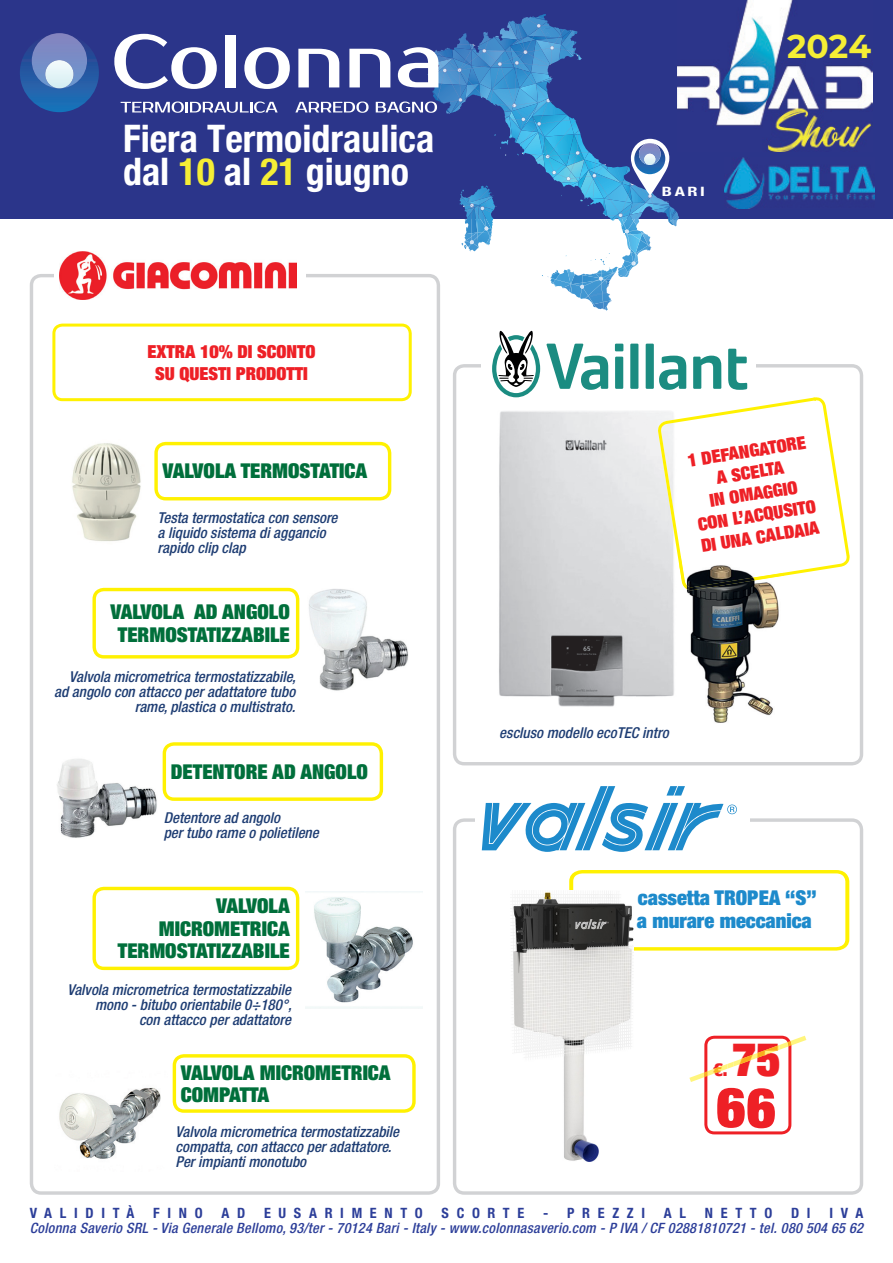
<style>
.page{position:relative;width:893px;height:1263px;background:#fff}
.page>*{position:absolute;margin:0;border:0;box-sizing:border-box;transform-origin:0 0}
.t1{font:900 condensed 55.5px "Helvetica Neue LT Std";color:#ee2026}
.t2{font:900 condensed 46.5px "Helvetica Neue LT Std";color:#ee2026}
.t3{font:700 condensed 37.95px/32.4px "Helvetica Neue";color:#fff}
.t4{font:700 33px "Montserrat";color:#f5ee35}
.t5{font:900 condensed 20.55px/22.5px "Helvetica Neue LT Std";color:#006f3b}
.t6{font:900 condensed 20.55px/22.5px "Helvetica Neue LT Std";color:#1d8acb}
.t7{font:900 condensed 18px/21.6px "Helvetica Neue LT Std";color:#ee2026;text-align:center}
.t8{font:italic 500 condensed 15px/15px "Helvetica Neue LT Std";color:#1e3d73}
.t9{font:italic 500 condensed 14.25px "Helvetica Neue LT Std";letter-spacing:.02em;color:#2c3e99}
.t10{font:700 condensed 14.25px "Helvetica Neue LT Std";letter-spacing:.54em;color:#2c3e99}
.t11{font:700 condensed 12.9px "Helvetica Neue";color:#fff;scale:1.42 1}
.s1{color:#f5ee35}
</style>
<div class="page">
<div style="left:0;top:1px;width:893px;height:218px;background:#2b358a"></div>
<img style="left:678px;top:0;width:195px;height:151px">
<img style="left:724px;top:157px;width:150px;height:51px">
<svg style="left:114px;top:14px;width:565px;height:297px"></svg>
<svg style="left:20px;top:33px;width:79px;height:79px"></svg>
<svg style="left:45px;top:60px;width:29px;height:28px"></svg>
<svg style="left:453px;top:364px;width:410px;height:401px"></svg>
<div style="left:481px;top:339px;width:275px;height:46px;background:#fff"></div>
<img style="left:481px;top:397px;width:198px;height:320px">
<svg style="left:659px;top:356px;width:27px;height:34px"></svg>
<svg style="left:728px;top:349px;width:19px;height:41px"></svg>
<svg style="left:693px;top:356px;width:28px;height:33px"></svg>
<div style="left:646px;top:344px;width:8px;height:45px;background:#1b8c81"></div>
<div style="left:630px;top:344px;width:8px;height:45px;background:#1b8c81"></div>
<div style="left:615px;top:357px;width:8px;height:32px;background:#1b8c81"></div>
<div style="left:615px;top:344px;width:8px;height:7px;background:#1b8c81"></div>
<svg style="left:546px;top:344px;width:62px;height:46px"></svg>
<svg style="left:492px;top:331px;width:48px;height:66px"></svg>
<svg style="left:658px;top:397px;width:192px;height:193px"></svg>
<img style="left:679px;top:590px;width:105px;height:137px">
<img style="left:679px;top:590px;width:8px;height:127px">
<img style="left:679px;top:556px;width:105px;height:34px">
<svg style="left:453px;top:818px;width:410px;height:377px"></svg>
<svg style="left:567px;top:868px;width:284px;height:84px"></svg>
<svg style="left:689px;top:1036px;width:117px;height:98px"></svg>
<div style="left:475px;top:810px;width:275px;height:18px;background:#fff"></div>
<svg style="left:482px;top:786px;width:255px;height:66px"></svg>
<img style="left:309px;top:589px;width:100px;height:102px">
<div style="left:30px;top:274px;width:410px;height:921px;border:3px solid #d1d2d4;border-radius:10px"></div>
<div style="left:54px;top:251px;width:251px;height:46px;background:#fff"></div>
<img style="left:59px;top:251px;width:237px;height:48px">
<div style="left:52px;top:324px;width:360px;height:77px;border:3px solid #fff101;border-radius:9px"></div>
<img style="left:72px;top:443px;width:69px;height:98px">
<div style="left:154px;top:442px;width:237px;height:58px;border:3px solid #fff101;border-radius:10px"></div>
<img style="left:59px;top:1063px;width:114px;height:96px">
<div style="left:173px;top:1054px;width:243px;height:59px;border:3px solid #fff101;border-radius:10px"></div>
<div style="left:92px;top:588px;width:207px;height:70px;border:3px solid #fff101;border-radius:10px"></div>
<div style="left:163px;top:742px;width:220px;height:59px;border:3px solid #fff101;border-radius:10px"></div>
<img style="left:57px;top:759px;width:100px;height:79px">
<div style="left:92px;top:887px;width:207px;height:83px;border:3px solid #fff101;border-radius:10px"></div>
<img style="left:305px;top:891px;width:118px;height:118px">
<img style="left:511px;top:891px;width:122px;height:270px">
<h3 class="t3" style="left:123px;top:120px;width:313px">Fiera Termoidraulica dal <span class="s1">10</span> al <span class="s1">21</span> giugno</h3>
<p class="t7" style="left:147px;top:340px;width:170px">EXTRA 10% DI SCONTO<br>SU QUESTI PRODOTTI</p>
<h3 class="t5" style="left:163px;top:459px;width:206px">VALVOLA TERMOSTATICA</h3>
<p class="t8" style="left:158px;top:511px;width:182px">Testa termostatica con sensore a liquido sistema di aggancio rapido clip clap</p>
<h3 class="t5" style="left:111px;top:600px;width:181px;text-align:center">VALVOLA AD ANGOLO<br>TERMOSTATIZZABILE</h3>
<p class="t8" style="left:54px;top:670px;width:243px;text-align:right">Valvola micrometrica termostatizzabile, ad angolo con attacco per adattatore tubo rame, plastica o multistrato.</p>
<h3 class="t5" style="left:171px;top:760px;width:199px">DETENTORE AD ANGOLO</h3>
<p class="t8" style="left:164px;top:811px;width:157px">Detentore ad angolo<br>per tubo rame o polietilene</p>
<h3 class="t5" style="left:118px;top:894px;width:173px;text-align:right">VALVOLA<br>MICROMETRICA<br>TERMOSTATIZZABILE</h3>
<p class="t8" style="left:67px;top:983px;width:226px;text-align:right">Valvola micrometrica termostatizzabile mono - bitubo orientabile 0÷180°,<br>con attacco per adattatore</p>
<h3 class="t5" style="left:181px;top:1060px;width:211px">VALVOLA MICROMETRICA<br>COMPATTA</h3>
<p class="t8" style="left:175px;top:1124px;width:225px">Valvola micrometrica termostatizzabile compatta, con attacco per adattatore.<br>Per impianti monotubo</p>
<p class="t11" style="left:662px;top:181px;width:32px">BARI</p>
<h3 class="t4" style="left:787px;top:23px;width:86px">2024</h3>
<p class="t7" style="left:686px;top:449px;width:121px;rotate:-9deg">1 DEFANGATORE<br>A SCELTA<br>IN OMAGGIO<br>CON L’ACQUSITO<br>DI UNA CALDAIA</p>
<p class="t8" style="left:499px;top:726px;width:171px">escluso modello ecoTEC intro</p>
<h3 class="t6" style="left:637px;top:886px;width:181px">cassetta TROPEA “S” a murare meccanica</h3>
<h2 class="t2" style="left:732px;top:1030px;width:50px">75</h2>
<h1 class="t1" style="left:716px;top:1072px;width:61px">66</h1>
<p class="t7" style="left:713px;top:1058px;width:16px">€.</p>
<p class="t10" style="left:30px;top:1204px;width:106px">VALIDITÀ</p>
<p class="t10" style="left:153px;top:1204px;width:51px">FINO</p>
<p class="t10" style="left:221px;top:1204px;width:25px">A D</p>
<p class="t10" style="left:264px;top:1204px;width:160px">EUSARIMENTO</p>
<p class="t10" style="left:442px;top:1204px;width:84px">SCORTE</p>
<p class="t10" style="left:543px;top:1204px;width:104px">- PREZZI</p>
<p class="t10" style="left:664px;top:1204px;width:24px">A L</p>
<p class="t10" style="left:705px;top:1204px;width:69px">NETTO</p>
<p class="t10" style="left:791px;top:1204px;width:21px">D I</p>
<p class="t10" style="left:829px;top:1204px;width:35px">IVA</p>
<p class="t9" style="left:30px;top:1219px;width:835px">Colonna Saverio SRL - Via Generale Bellomo, 93/ter - 70124 Bari - Italy - www.colonnasaverio.com - P IVA / CF 02881810721 - tel. 080 504 65 62</p>
</div>
